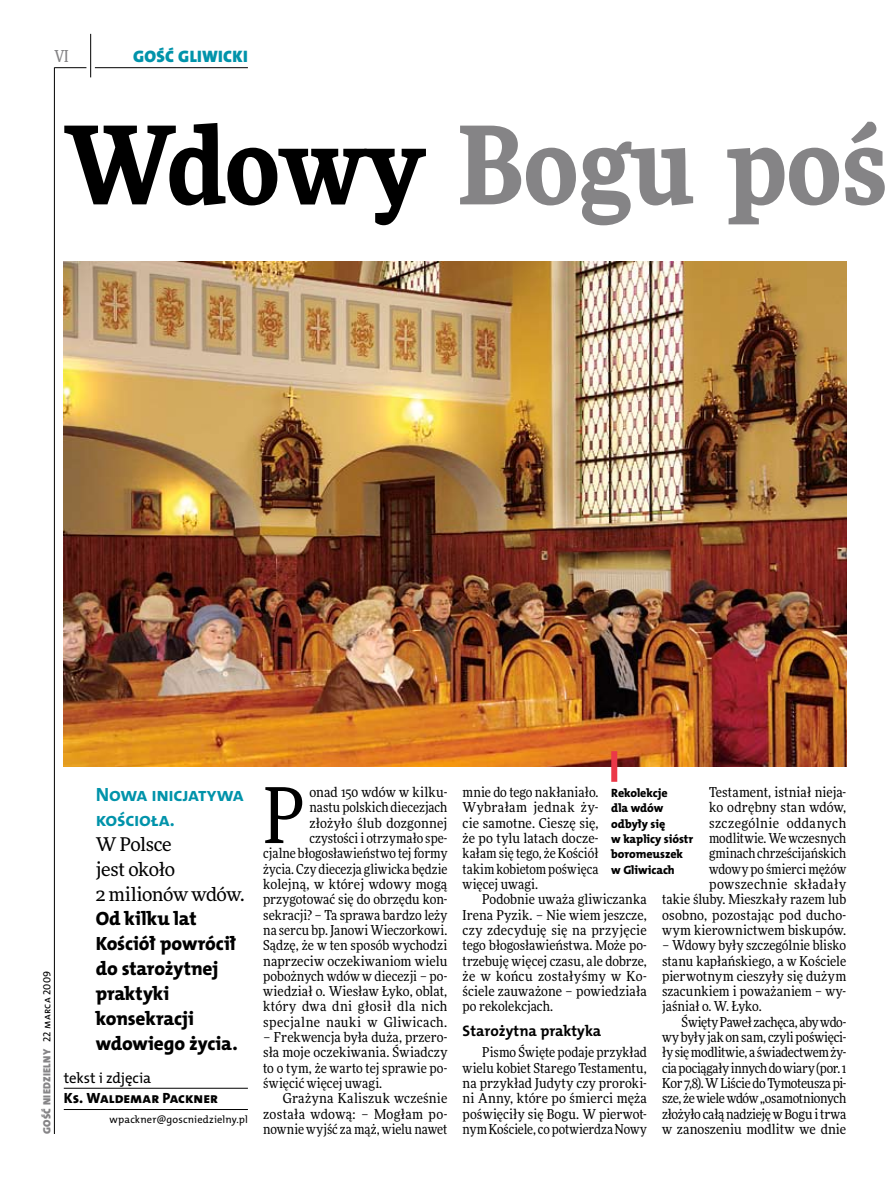
<style>
.page{position:relative;width:893px;height:1191px;background:#fff}
.page>*{position:absolute;margin:0;border:0;box-sizing:border-box;transform-origin:0 0}
.t1{font:900 108px "Freeday Narrow";color:#858486}
.t2{font:76.95px "Freeday Narrow News";color:#000}
.t3{font:19.35px/24.9px "The Mix HP8 Ex Bld";letter-spacing:-.005em;color:#000}
.t4{font:19.35px/24.9px "The Mix HP7 Bld";letter-spacing:-.02em;color:#0093aa}
.t5{font:18.9px/24.9px "Freeday News";letter-spacing:-.015em;color:#000}
.t6{font:16.65px "The Mix HP9 Blk";letter-spacing:.02em;color:#0093aa}
.t7{font:500 16.5px "Freeday Narrow";color:#858486;scale:.9 1}
.t8{font:15.3px "The Mix HP7 Bld";color:#000}
.t9{font:14.85px "The Mix HP8 Ex Bld";color:#000}
.t10{font:14.85px "The Mix HP5 Plain";letter-spacing:-.01em;color:#000}
.t11{font:13.65px/15.3px "Freeday Narrow News";letter-spacing:.005em;color:#000;text-align:justify}
.t12{font:12px/15.3px "The Mix HP8 Ex Bld";letter-spacing:-.005em;color:#000}
.t13{font:10.5px "The Mix HP5 Plain";letter-spacing:.015em;color:#000}
.t14{font:10.5px "The Mix HP9 Blk";letter-spacing:.025em;color:#858486}
.s1{color:#000}
.s2{font-family:"The Mix HP5 Plain";color:#000}
</style>
<div class="page">
<hr style="left:54px;top:67px;width:1px;height:1067px;background:#000">
<hr style="left:90px;top:34px;width:1px;height:43px;background:#000">
<hr style="left:54px;top:67px;width:32px;height:1px;background:#000">
<hr style="left:95px;top:67px;width:153px;height:1px;background:#000">
<img style="left:64px;top:261px;width:782px;height:505px">
<hr style="left:64px;top:1088px;width:184px;height:1px;background:#000">
<hr style="left:64px;top:1109px;width:184px;height:1px;background:#000">
<div style="left:611px;top:751px;width:6px;height:31px;background:#eb3848"></div>
<p class="t7" style="left:54px;top:46px;width:17px">VI</p>
<p class="t6" style="left:133px;top:46px;width:116px">GOŚĆ GLIWICKI</p>
<h1 class="t1" style="left:64px;top:95px;width:824px"><span class="s1">Wdowy</span> Bogu poś</h1>
<p class="t14" style="left:40px;top:1134px;width:165px;rotate:-90deg">GOŚĆ NIEDZIELNY <span class="s2">22 marca 2009</span></p>
<h3 class="t4" style="left:96px;top:782px;width:150px">Nowa inicjatywa kościoła.</h3>
<h3 class="t5" style="left:96px;top:831px;width:151px">W Polsce<br>jest około<br>2 milionów wdów.</h3>
<h3 class="t3" style="left:96px;top:906px;width:144px">Od kilku lat<br>Kościół powrócił do starożytnej praktyki konsekracji wdowiego życia.</h3>
<p class="t10" style="left:64px;top:1068px;width:89px">tekst i zdjęcia</p>
<p class="t9" style="left:64px;top:1088px;width:156px">Ks. Waldemar Packner</p>
<p class="t13" style="left:110px;top:1112px;width:140px">wpackner@goscniedzielny.pl</p>
<p class="t11" style="left:263px;top:784px;width:186px;text-align:right">onad 150 wdów w kilku-<br>nastu polskich diecezjach złożyło ślub dozgonnej czystości i otrzymało spe-<br>cjalne błogosławieństwo tej formy życia. Czy diecezja gliwicka będzie kolejną, w której wdowy mogą przygotować się do obrzędu kon&shy;sekracji? – Ta sprawa bardzo leży na sercu bp. Janowi Wieczorkowi.<br>Sądzę, że w ten sposób wychodzi naprzeciw oczekiwaniom wielu pobożnych wdów w diecezji – po&shy;wiedział o. Wiesław Łyko, oblat, który dwa dni głosił dla nich specjalne nauki w Gliwicach.</p>
<p class="t11" style="left:263px;top:1029px;width:186px">– Frekwencja była duża, przero&shy;sła moje oczekiwania. Świadczy to o tym, że warto tej sprawie po&shy;święcić więcej uwagi.</p>
<p class="t11" style="left:263px;top:1090px;width:186px;text-indent:20px">Grażyna Kaliszuk wcześnie została wdową: – Mogłam po&shy;nownie wyjść za mąż, wielu nawet</p>
<h2 class="t2" style="left:263px;top:768px;width:43px">P</h2>
<p class="t11" style="left:463px;top:784px;width:137px">mnie do tego nakłaniało.<br>Wybrałam jednak ży&shy;cie samotne. Cieszę się, że po tylu latach docze&shy;kałam się tego, że Kościół takim kobietom poświęca więcej uwagi.</p>
<p class="t11" style="left:463px;top:891px;width:186px;text-indent:20px">Podobnie uważa gliwiczanka Irena Pyzik. – Nie wiem jeszcze, czy zdecyduję się na przyjęcie tego błogosławieństwa. Może po&shy;trzebuję więcej czasu, ale dobrze, że w końcu zostałyśmy w Ko&shy;ściele zauważone – powiedziała po rekolekcjach.</p>
<p class="t8" style="left:463px;top:1020px;width:140px">Starożytna praktyka</p>
<p class="t11" style="left:463px;top:1044px;width:186px;text-indent:20px">Pismo Święte podaje przykład wielu kobiet Starego Testamentu, na przykład Judyty czy proroki&shy;ni Anny, które po śmierci męża poświęciły się Bogu. W pierwot&shy;nym Kościele, co potwierdza Nowy</p>
<p class="t11" style="left:662px;top:784px;width:186px;text-align:right">Testament, istniał nieja-<br>ko odrębny stan wdów, szczególnie oddanych modlitwie. We wczesnych gminach chrześcijańskich<br>wdowy po śmierci mężów powszechnie składały<br>takie śluby. Mieszkały razem lub osobno, pozostając pod ducho&shy;wym kierownictwem biskupów.</p>
<p class="t11" style="left:662px;top:937px;width:186px">– Wdowy były szczególnie blisko stanu kapłańskiego, a w Kościele pierwotnym cieszyły się dużym szacunkiem i poważaniem – wy&shy;jaśniał o. W. Łyko.</p>
<p class="t11" style="left:662px;top:1014px;width:186px;text-indent:20px">Święty Paweł zachęca, aby wdo&shy;wy były jak on sam, czyli poświęci&shy;łysię modlitwie, a świadectwem ży&shy;cia pociągały innych dowiary (por. 1<br>Kor 7,8). WLiście doTymoteusza pi&shy;sze, żewiele wdów „osamotnionych złożyło całą nadzieję wBogu itrwa w zanoszeniu modlitw we dnie</p>
<p class="t12" style="left:611px;top:785px;width:83px">Rekolekcje<br>dla wdów odbyły się<br>w kaplicy sióstr boromeuszek w Gliwicach</p>
</div>
